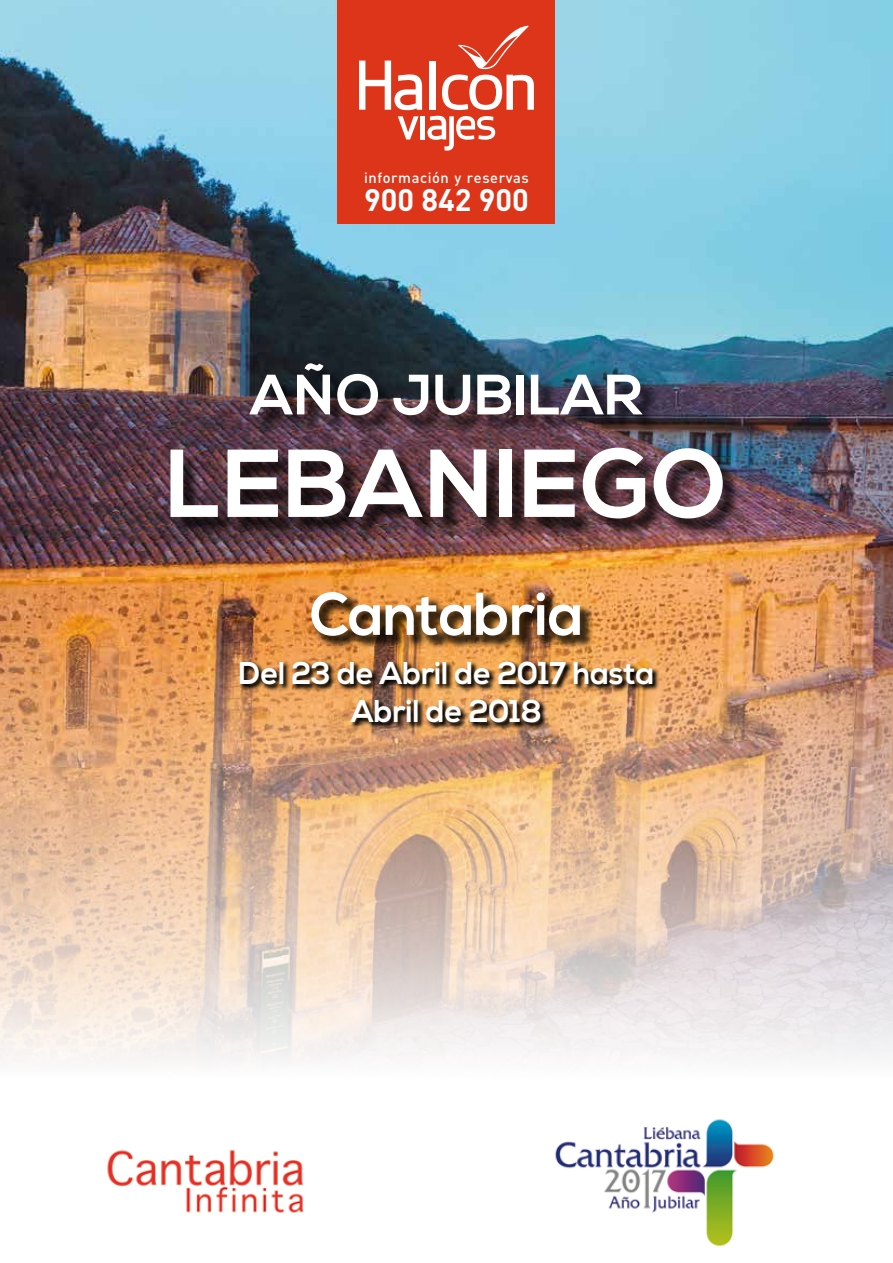
<style>
.page{position:relative;width:893px;height:1263px;background:#fff}
.page>*{position:absolute;margin:0;border:0;box-sizing:border-box;transform-origin:0 0}
.t1{font:700 96.15px "Nexa";letter-spacing:.01em;color:#fff}
.t2{font:700 60px "Nexa";color:#fff;scale:.96 1}
.t3{font:700 56.7px "Nexa";color:#fff}
.t4{font:700 31.5px/37.8px "Nexa";color:#fff;text-align:center;scale:.96 1}
.t5{font:700 30.75px "DIN Pro";color:#fff}
.t6{font:500 14.7px "DIN Pro";letter-spacing:.04em;color:#fff}
</style>
<div class="page">
<img style="left:1px;top:0;width:892px;height:627px">
<img style="left:1px;top:627px;width:892px;height:434px">
<div style="left:338px;top:0;width:217px;height:223px;background:#dd3519"></div>
<div style="left:420px;top:116px;width:5px;height:24px;background:#fff"></div>
<svg style="left:398px;top:116px;width:21px;height:24px"></svg>
<svg style="left:359px;top:61px;width:63px;height:49px"></svg>
<svg style="left:428px;top:26px;width:106px;height:125px"></svg>
<div style="left:686px;top:75px;width:114px;height:107px;background:#8ed1e4"></div>
<div style="left:173px;top:366px;width:569px;height:172px;background:#000;opacity:.75"></div>
<div style="left:310px;top:591px;width:284px;height:59px;background:#000;opacity:.75"></div>
<img style="left:239px;top:660px;width:421px;height:70px">
<img style="left:555px;top:1119px;width:219px;height:128px">
<img style="left:107px;top:1150px;width:197px;height:63px">
<p class="t6" style="left:364px;top:167px;width:166px">información y reservas</p>
<p class="t5" style="left:364px;top:179px;width:166px">900 842 900</p>
<h3 class="t3" style="left:250px;top:362px;width:394px">AÑO JUBILAR</h3>
<h1 class="t1" style="left:166px;top:428px;width:563px">LEBANIEGO</h1>
<h2 class="t2" style="left:310px;top:579px;width:287px">Cantabria</h2>
<p class="t4" style="left:239px;top:656px;width:434px">Del 23 de Abril de 2017 hasta<br>Abril de 2018</p>
</div>
